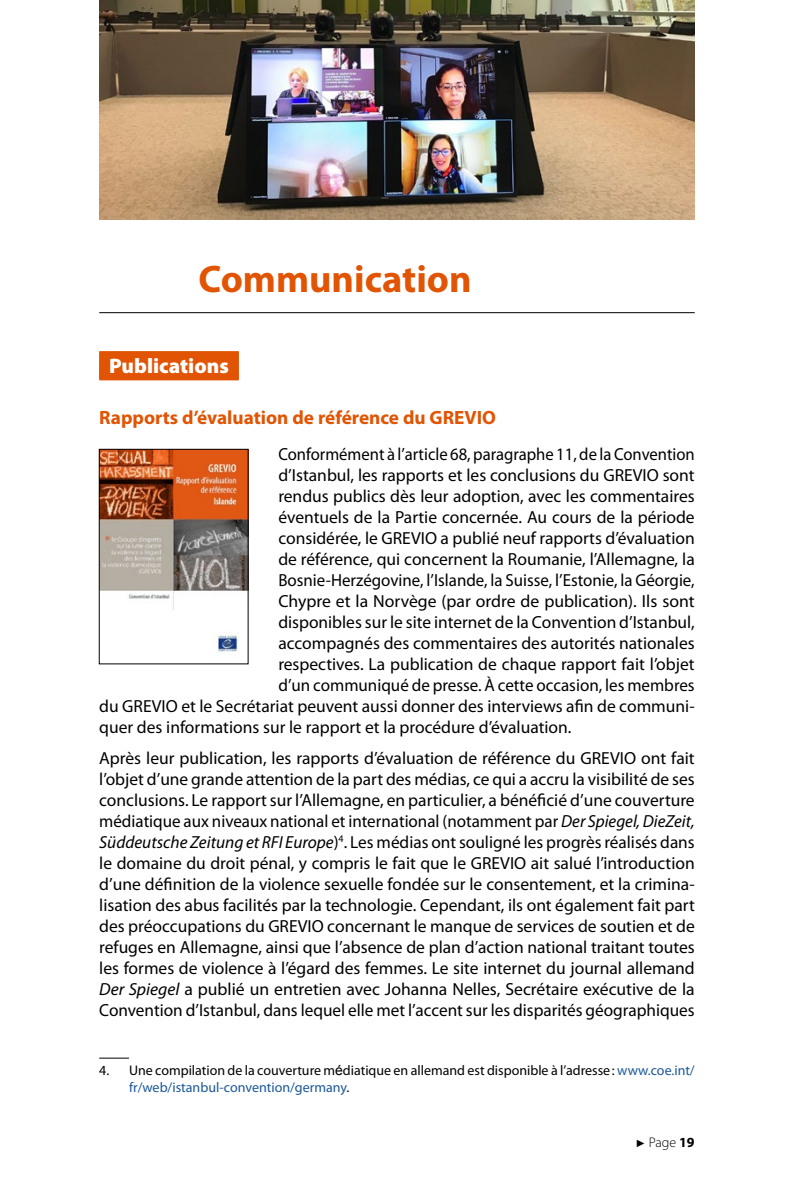
<style>
.page{position:relative;width:794px;height:1191px;background:#fff}
.page>*{position:absolute;margin:0;border:0;box-sizing:border-box;transform-origin:0 0}
.t1{font:700 38.5px "Myriad Pro";color:#e15403}
.t2{font:900 21px "Myriad Pro";color:#fff}
.t3{font:700 19.25px "Myriad Pro";color:#e15403}
.t4{font:17.5px/21px "Myriad Pro";color:#000;text-align:justify}
.t5{font:17.5px "Myriad Pro";color:#000;scale:.95 1}
.t6{font:14px/16.8px "Myriad Pro";color:#000}
.t7{font:300 14px "Myriad Pro";color:#000}
.s1{font-style:italic}
.s2{font-family:"Arial"}
.s3{color:#1b5899}
.s4{font-family:"Arial";font-weight:400;font-size:10.5px}
.s5{font-weight:700}
</style>
<div class="page">
<hr style="left:99px;top:312px;width:595px;height:1px;background:#000">
<div style="left:99px;top:352px;width:140px;height:28px;background:#e15403"></div>
<div style="left:99px;top:351px;width:140px;height:28px;background:#e15403"></div>
<hr style="left:99px;top:1057px;width:30px;height:1px;background:#000">
<img style="left:101px;top:451px;width:145px;height:201px">
<div style="left:99px;top:449px;width:149px;height:215px;border:1px solid #000"></div>
<img style="left:99px;top:0;width:596px;height:219px">
<h1 class="t1" style="left:198px;top:254px;width:275px">Communication</h1>
<p class="t2" style="left:109px;top:352px;width:121px">Publications</p>
<p class="t3" style="left:99px;top:405px;width:398px">Rapports d’évaluation de référence du GREVIO</p>
<p class="t5" style="left:278px;top:443px;width:440px">Conformément à l’article 68, paragraphe 11, de la Convention</p>
<p class="t4" style="left:278px;top:464px;width:418px">d’Istanbul, les rapports et les conclusions du GREVIO sont</p>
<p class="t4" style="left:278px;top:485px;width:418px">rendus publics dès leur adoption, avec les commentaires</p>
<p class="t4" style="left:278px;top:506px;width:418px">éventuels de la Partie concernée. Au cours de la période</p>
<p class="t4" style="left:278px;top:527px;width:418px">considérée, le GREVIO a publié neuf rapports d’évaluation</p>
<p class="t4" style="left:278px;top:548px;width:418px">de référence, qui concernent la Roumanie, l’Allemagne, la</p>
<p class="t4" style="left:278px;top:569px;width:418px">Bosnie-Herzégovine, l’Islande, la Suisse, l’Estonie, la Géorgie,</p>
<p class="t4" style="left:278px;top:590px;width:418px">Chypre et la Norvège (par ordre de publication). Ils sont</p>
<p class="t4" style="left:278px;top:611px;width:418px">disponibles sur le site internet de la Convention d’Istanbul,</p>
<p class="t4" style="left:278px;top:632px;width:418px">accompagnés des commentaires des autorités nationales</p>
<p class="t4" style="left:278px;top:653px;width:418px">respectives. La publication de chaque rapport fait l’objet</p>
<p class="t4" style="left:278px;top:674px;width:418px">d’un communiqué de presse. À cette occasion, les membres</p>
<p class="t4" style="left:99px;top:695px;width:597px">du GREVIO et le Secrétariat peuvent aussi donner des interviews afin de communi-</p>
<p class="t4" style="left:99px;top:716px;width:474px">quer des informations sur le rapport et la procédure d’évaluation.</p>
<p class="t4" style="left:99px;top:747px;width:597px">Après leur publication, les rapports d’évaluation de référence du GREVIO ont fait l’objet d’une grande attention de la part des médias, ce qui a accru la visibilité de ses conclusions. Le rapport sur l’Allemagne, en particulier, a bénéficié d’une couverture médiatique aux niveaux national et international (notamment par <span class="s1">Der Spiegel, DieZeit, Süddeutsche Zeitung et RFI Europe</span>)<sup>4</sup>. Les médias ont souligné les progrès réalisés dans le domaine du droit pénal, y compris le fait que le GREVIO ait salué l’introduction d’une définition de la violence sexuelle fondée sur le consentement, et la crimina&shy;lisation des abus facilités par la technologie. Cependant, ils ont également fait part des préoccupations du GREVIO concernant le manque de services de soutien et de refuges en Allemagne, ainsi que l’absence de plan d’action national traitant toutes les formes de violence à l’égard des femmes. Le site internet du journal allemand <span class="s1">Der Spiegel</span> a publié un entretien avec Johanna Nelles, Secrétaire exécutive de la Convention d’Istanbul, dans lequel elle met l’accent sur les disparités géographiques</p>
<p class="t6" style="left:129px;top:1061px;width:567px;text-indent:-30px">4. Une compilation de la couverture m<span class="s2">é</span>diatique en allemand est disponible à l’adresse: <span class="s3">www.coe.int/ fr/web/istanbul-convention/germany</span>.</p>
<p class="t7" style="left:635px;top:1133px;width:61px"><span class="s4">►</span> Page <span class="s5">19</span></p>
</div>
